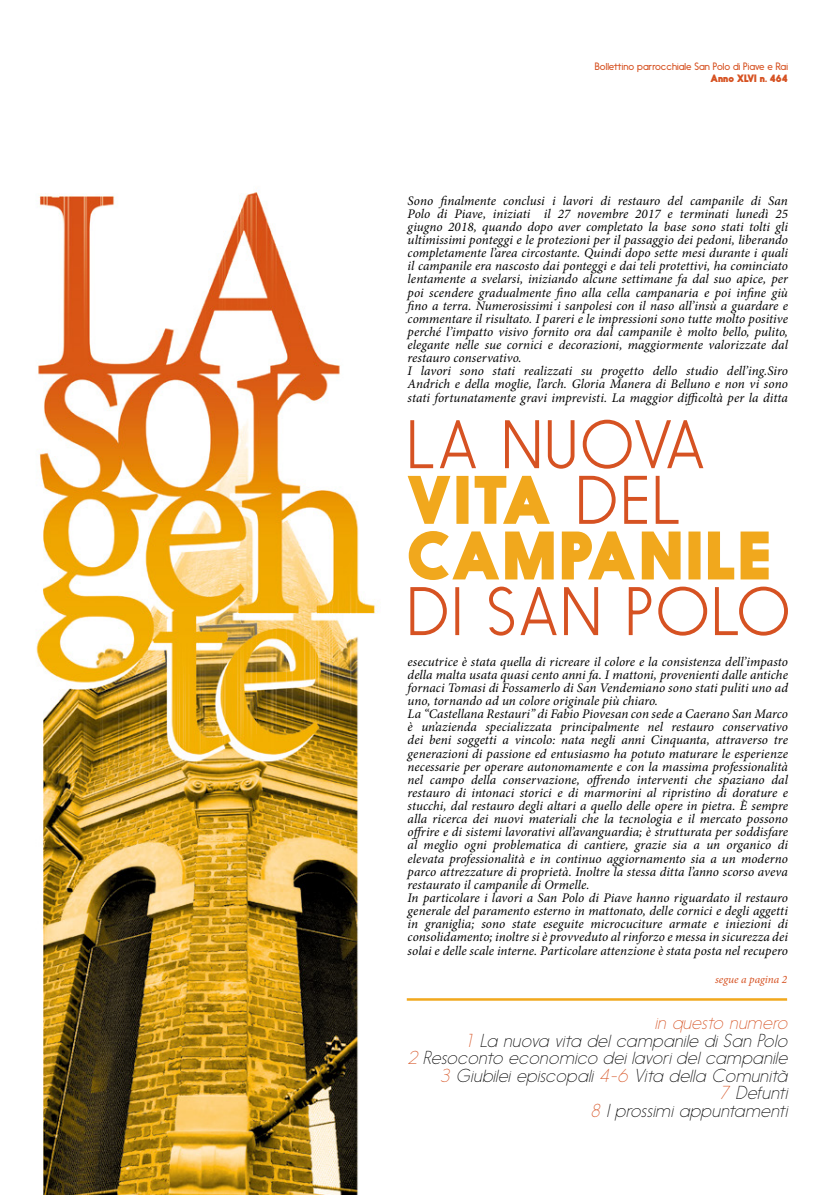
<style>
.page{position:relative;width:833px;height:1195px;background:#fff}
.page>*{position:absolute;margin:0;border:0;box-sizing:border-box;transform-origin:0 0}
.t1{font:17.5px/17.5px "Nanami Thin Oblq";letter-spacing:.03em;color:#000;text-align:right}
.t2{font:italic 13.12px/13.1px "Minion Pro";color:#000}
.t3{font:italic 11.25px "Minion Pro";letter-spacing:-.005em;color:#d65222}
.t4{font:300 10px "Nanami";color:#d65222}
.t5{font:10px "Nanami Hvy";color:#d65222}
.s1{color:#d65222}
</style>
<div class="page">
<img style="left:36px;top:192px;width:752px;height:1002px">
<hr style="left:407px;top:997px;width:380px;height:3px;background:#f1a81d">
<svg style="left:410px;top:586px;width:378px;height:49px"></svg>
<svg style="left:409px;top:531px;width:359px;height:49px"></svg>
<svg style="left:579px;top:475px;width:99px;height:48px"></svg>
<svg style="left:407px;top:475px;width:143px;height:48px"></svg>
<svg style="left:410px;top:419px;width:293px;height:49px"></svg>
<p class="t4" style="left:595px;top:60px;width:195px">Bollettino parrocchiale San Polo di Piave e Rai</p>
<p class="t5" style="left:710px;top:71px;width:79px">Anno XLVI n. 464</p>
<p class="t2" style="left:407px;top:194px;width:382px">Sono finalmente conclusi i lavori di restauro del campanile di San Polo di Piave, iniziati il 27 novembre 2017 e terminati lunedì 25 giugno 2018, quando dopo aver completato la base sono stati tolti gli ultimissimi ponteggi e le protezioni per il passaggio dei pedoni, liberando completamente l’area circostante. Quindi dopo sette mesi durante i quali il campanile era nascosto dai ponteggi e dai teli protettivi, ha cominciato lentamente a svelarsi, iniziando alcune settimane fa dal suo apice, per poi scendere gradualmente fino alla cella campanaria e poi infine giù fino a terra. Numerosissimi i sanpolesi con il naso all’insù a guardare e commentare il risultato. I pareri e le impressioni sono tutte molto positive perché l’impatto visivo fornito ora dal campanile è molto bello, pulito, elegante nelle sue cornici e decorazioni, maggiormente valorizzate dal restauro conservativo.<br>I lavori sono stati realizzati su progetto dello studio dell’ing.Siro Andrich e della moglie, l’arch. Gloria Manera di Belluno e non vi sono stati fortunatamente gravi imprevisti. La maggior difficoltà per la ditta</p>
<p class="t2" style="left:407px;top:654px;width:382px">esecutrice è stata quella di ricreare il colore e la consistenza dell’impasto della malta usata quasi cento anni fa. I mattoni, provenienti dalle antiche fornaci Tomasi di Fossamerlo di San Vendemiano sono stati puliti uno ad uno, tornando ad un colore originale più chiaro.<br>La “Castellana Restauri” di Fabio Piovesan con sede a Caerano San Marco è un’azienda specializzata principalmente nel restauro conservativo dei beni soggetti a vincolo: nata negli anni Cinquanta, attraverso tre generazioni di passione ed entusiasmo ha potuto maturare le esperienze necessarie per operare autonomamente e con la massima professionalità nel campo della conservazione, offrendo interventi che spaziano dal restauro di intonaci storici e di marmorini al ripristino di dorature e stucchi, dal restauro degli altari a quello delle opere in pietra. È sempre alla ricerca dei nuovi materiali che la tecnologia e il mercato possono offrire e di sistemi lavorativi all’avanguardia; è strutturata per soddisfare al meglio ogni problematica di cantiere, grazie sia a un organico di elevata professionalità e in continuo aggiornamento sia a un moderno parco attrezzature di proprietà. Inoltre la stessa ditta l’anno scorso aveva restaurato il campanile di Ormelle.<br>In particolare i lavori a San Polo di Piave hanno riguardato il restauro generale del paramento esterno in mattonato, delle cornici e degli aggetti in graniglia; sono state eseguite microcuciture armate e iniezioni di consolidamento; inoltre si è provveduto al rinforzo e messa in sicurezza dei solai e delle scale interne. Particolare attenzione è stata posta nel recupero</p>
<p class="t3" style="left:715px;top:971px;width:73px">segue a pagina 2</p>
<h1 class="t1" style="left:407px;top:1014px;width:382px"><span class="s1">in questo numero<br>1</span> La nuova vita del campanile di San Polo<br><span class="s1">2</span> Resoconto economico dei lavori del campanile<br><span class="s1">3</span> Giubilei episcopali <span class="s1">4-6</span> Vita della Comunità<br><span class="s1">7</span> Defunti<br><span class="s1">8</span> I prossimi appuntamenti</h1>
</div>
